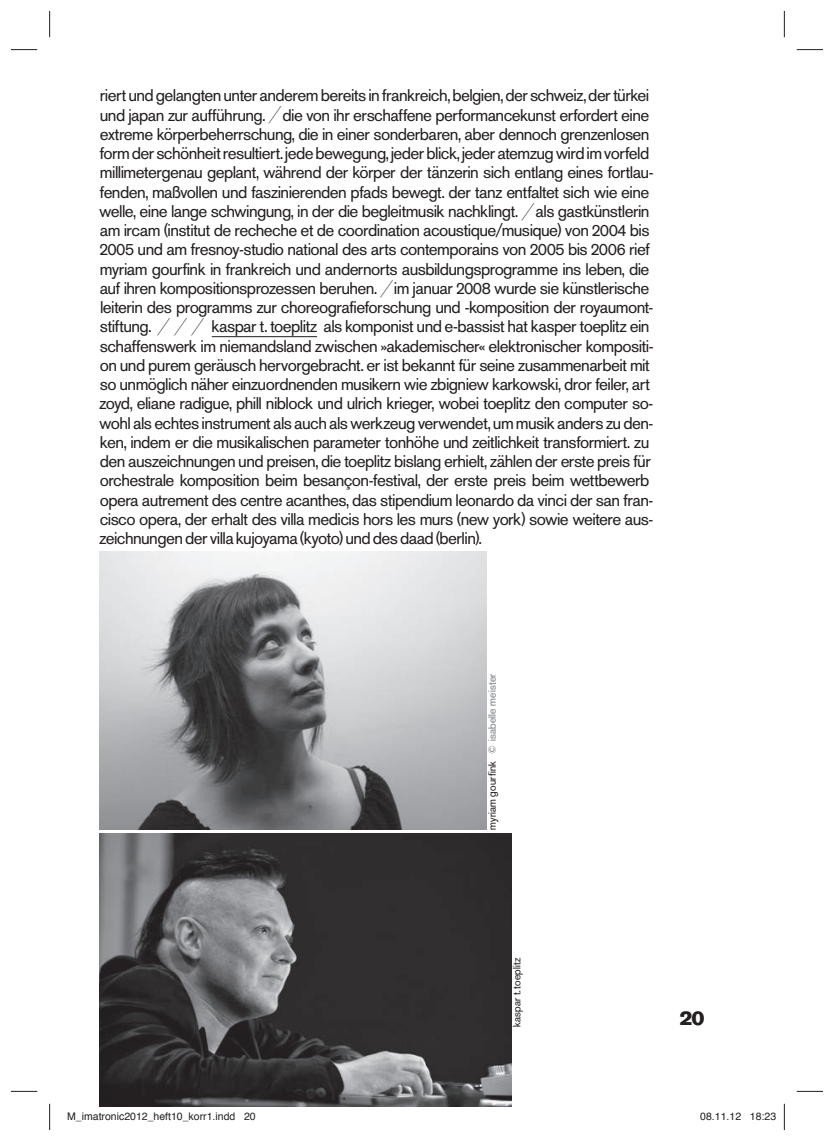
<style>
.page{position:relative;width:834px;height:1141px;background:#fff}
.page>*{position:absolute;margin:0;border:0;box-sizing:border-box;transform-origin:0 0}
.t1{font:900 19.25px "Ad";color:#231f20}
.t2{font:16.62px/19.2px "Ad";letter-spacing:.005em;color:#231f20}
.t3{font:10.5px "Helvetica";color:#231f20}
.t4{font:10.5px "Ad";letter-spacing:.03em;color:#808285}
.t5{font:10.5px "Ad";letter-spacing:.025em;color:#231f20}
.s1{font-family:"Ad Ext";font-weight:300;font-style:italic;font-size:19.25px}
.s2{font-size:15.75px}
.s3{color:#231f20}
</style>
<div class="page">
<hr style="left:212px;top:336px;width:105px;height:1px;background:#231f20">
<img style="left:100px;top:833px;width:411px;height:273px">
<img style="left:100px;top:552px;width:386px;height:278px">
<svg style="left:11px;top:49px;width:26px;height:1px"></svg>
<svg style="left:796px;top:49px;width:26px;height:1px"></svg>
<svg style="left:11px;top:1091px;width:26px;height:1px"></svg>
<svg style="left:796px;top:1091px;width:26px;height:1px"></svg>
<svg style="left:49px;top:11px;width:1px;height:26px"></svg>
<svg style="left:49px;top:1104px;width:1px;height:26px"></svg>
<svg style="left:783px;top:11px;width:1px;height:26px"></svg>
<svg style="left:783px;top:1104px;width:1px;height:26px"></svg>
<p class="t2" style="left:99px;top:88px;width:555px">riert und gelangten unter anderem bereits in frankreich, belgien, der schweiz, der türkei und japan zur aufführung. <span class="s1">/</span> die von ihr erschaffene performancekunst erfordert eine extreme körperbeherrschung, die in einer sonderbaren, aber dennoch grenzenlosen form der schönheit resultiert. jede bewegung, jeder blick, jeder atemzug wird im vorfeld millimetergenau geplant, während der körper der tänzerin sich entlang eines fortlau&shy;fenden, maßvollen und faszinierenden pfads bewegt. der tanz entfaltet sich wie eine welle, eine lange schwingung, in der die begleitmusik nachklingt. <span class="s1">/</span> als gastkünstlerin am ircam (institut de recheche et de coordination acoustique/musique) von <span class="s2">2004</span> bis <span class="s2">2005</span> und am fresnoy-studio national des arts contemporains von <span class="s2">2005</span> bis <span class="s2">2006</span> rief myriam gourfink in frankreich und andernorts ausbildungsprogramme ins leben, die auf ihren kompositionsprozessen beruhen. <span class="s1">/</span> im januar <span class="s2">2008</span> wurde sie künstlerische leiterin des programms zur choreografieforschung und -komposition der royaumont&shy;stiftung. <span class="s1">/ / /</span> kaspar t. toeplitz als komponist und e-bassist hat kasper toeplitz ein schaffenswerk im niemandsland zwischen »akademischer« elektronischer kompositi&shy;on und purem geräusch hervorgebracht. er ist bekannt für seine zusammenarbeit mit so unmöglich näher einzuordnenden musikern wie zbigniew karkowski, dror feiler, art zoyd, eliane radigue, phill niblock und ulrich krieger, wobei toeplitz den computer so&shy;wohl als echtes instrument als auch als werkzeug verwendet, um musik anders zu den&shy;ken, indem er die musikalischen parameter tonhöhe und zeitlichkeit transformiert. zu den auszeichnungen und preisen, die toeplitz bislang erhielt, zählen der erste preis für orchestrale komposition beim besançon-festival, der erste preis beim wettbewerb opera autrement des centre acanthes, das stipendium leonardo da vinci der san fran&shy;cisco opera, der erhalt des villa medicis hors les murs (new york) sowie weitere aus&shy;zeichnungen der villa kujoyama (kyoto) und des daad (berlin).</p>
<p class="t4" style="left:488px;top:830px;width:158px;rotate:-90deg"><span class="s3">myriam gourfink</span> © isabelle meister</p>
<p class="t5" style="left:513px;top:1027px;width:71px;rotate:-90deg">kaspar t. toeplitz</p>
<p class="t1" style="left:680px;top:1008px;width:26px">20</p>
<p class="t3" style="left:67px;top:1108px;width:190px">M_imatronic2012_heft10_korr1.indd 20</p>
<p class="t3" style="left:700px;top:1108px;width:77px">08.11.12 18:23</p>
</div>
